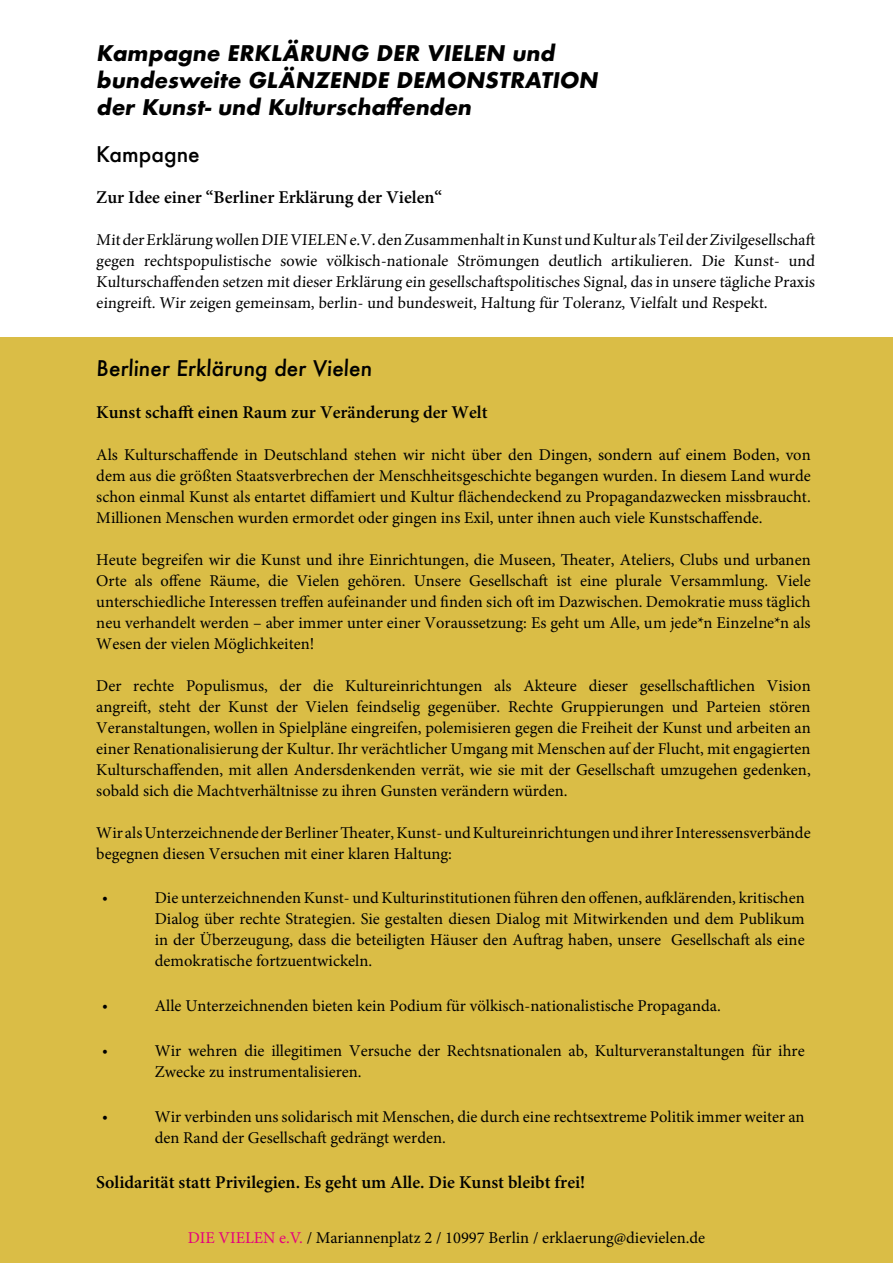
<style>
.page{position:relative;width:893px;height:1263px;background:#fff}
.page>*{position:absolute;margin:0;border:0;box-sizing:border-box;transform-origin:0 0}
.t1{font:700 21px/27px "Futura";color:#000}
.t2{font:500 21px "Futura";color:#000}
.t3{font:600 18px "Minion Pro";color:#000}
.t4{font:16.5px/21px "Minion Pro";color:#000;text-align:justify}
.t5{font:15px "Minion Pro";color:#000}
.s1{color:#e6007d}
</style>
<div class="page">
<div style="left:0;top:337px;width:893px;height:926px;background:#dabd46"></div>
<p class="t1" style="left:96px;top:40px;width:507px">Kampagne ERKLÄRUNG DER VIELEN und bundesweite GLÄNZENDE DEMONSTRATION der Kunst- und Kulturschaffenden</p>
<p class="t2" style="left:96px;top:140px;width:105px">Kampagne</p>
<p class="t3" style="left:96px;top:185px;width:347px">Zur Idee einer “Berliner Erklärung der Vielen“</p>
<p class="t4" style="left:96px;top:230px;width:721px">Mit der Erklärung wollen DIE VIELEN e.V. den Zusammenhalt in Kunst und Kultur als Teil der Zivilgesellschaft gegen rechtspopulistische sowie völkisch-nationale Strömungen deutlich artikulieren. Die Kunst- und Kulturschaffenden setzen mit dieser Erklärung ein gesellschaftspolitisches Signal, das in unsere tägliche Praxis eingreift. Wir zeigen gemeinsam, berlin- und bundesweit, Haltung für Toleranz, Vielfalt und Respekt.</p>
<p class="t2" style="left:96px;top:353px;width:279px">Berliner Erklärung der Vielen</p>
<p class="t3" style="left:96px;top:400px;width:393px">Kunst schafft einen Raum zur Veränderung der Welt</p>
<p class="t4" style="left:96px;top:444px;width:716px">Als Kulturschaffende in Deutschland stehen wir nicht über den Dingen, sondern auf einem Boden, von dem aus die größten Staatsverbrechen der Menschheitsgeschichte begangen wurden. In diesem Land wurde schon einmal Kunst als entartet diffamiert und Kultur flächendeckend zu Propagandazwecken missbraucht.<br>Millionen Menschen wurden ermordet oder gingen ins Exil, unter ihnen auch viele Kunstschaffende.</p>
<p class="t4" style="left:96px;top:549px;width:716px">Heute begreifen wir die Kunst und ihre Einrichtungen, die Museen, Theater, Ateliers, Clubs und urbanen Orte als offene Räume, die Vielen gehören. Unsere Gesellschaft ist eine plurale Versammlung. Viele unterschiedliche Interessen treffen aufeinander und finden sich oft im Dazwischen. Demokratie muss täglich neu verhandelt werden – aber immer unter einer Voraussetzung: Es geht um Alle, um jede*n Einzelne*n als Wesen der vielen Möglichkeiten!</p>
<p class="t4" style="left:96px;top:675px;width:716px">Der rechte Populismus, der die Kultureinrichtungen als Akteure dieser gesellschaftlichen Vision angreift, steht der Kunst der Vielen feindselig gegenüber. Rechte Gruppierungen und Parteien stören Veranstaltungen, wollen in Spielpläne eingreifen, polemisieren gegen die Freiheit der Kunst und arbeiten an einer Renationalisierung der Kultur. Ihr verächtlicher Umgang mit Menschen auf der Flucht, mit engagierten Kulturschaffenden, mit allen Andersdenkenden verrät, wie sie mit der Gesellschaft umzugehen gedenken, sobald sich die Machtverhältnisse zu ihren Gunsten verändern würden.</p>
<p class="t4" style="left:96px;top:823px;width:716px">Wir als Unterzeichnende der Berliner Theater, Kunst- und Kultureinrichtungen und ihrer Interessensverbände begegnen diesen Versuchen mit einer klaren Haltung:</p>
<p class="t5" style="left:102px;top:887px;width:7px">•</p>
<p class="t4" style="left:155px;top:887px;width:651px">Die unterzeichnenden Kunst- und Kulturinstitutionen führen den offenen, aufklärenden, kritischen Dialog über rechte Strategien. Sie gestalten diesen Dialog mit Mitwirkenden und dem Publikum in der Überzeugung, dass die beteiligten Häuser den Auftrag haben, unsere Gesellschaft als eine demokratische fortzuentwickeln.</p>
<p class="t5" style="left:102px;top:995px;width:7px">•</p>
<p class="t4" style="left:155px;top:995px;width:568px">Alle Unterzeichnenden bieten kein Podium für völkisch-nationalistische Propaganda.</p>
<p class="t5" style="left:102px;top:1040px;width:7px">•</p>
<p class="t4" style="left:155px;top:1040px;width:651px">Wir wehren die illegitimen Versuche der Rechtsnationalen ab, Kulturveranstaltungen für ihre<br>Zwecke zu instrumentalisieren.</p>
<p class="t5" style="left:102px;top:1106px;width:7px">•</p>
<p class="t4" style="left:155px;top:1106px;width:651px">Wir verbinden uns solidarisch mit Menschen, die durch eine rechtsextreme Politik immer weiter an den Rand der Gesellschaft gedrängt werden.</p>
<p class="t3" style="left:96px;top:1170px;width:491px">Solidarität statt Privilegien. Es geht um Alle. Die Kunst bleibt frei!</p>
<p class="t4" style="left:188px;top:1227px;width:519px"><span class="s1">DIE VIELEN e.V.</span> / Mariannenplatz 2 / 10997 Berlin / erklaerung@dievielen.de</p>
</div>
